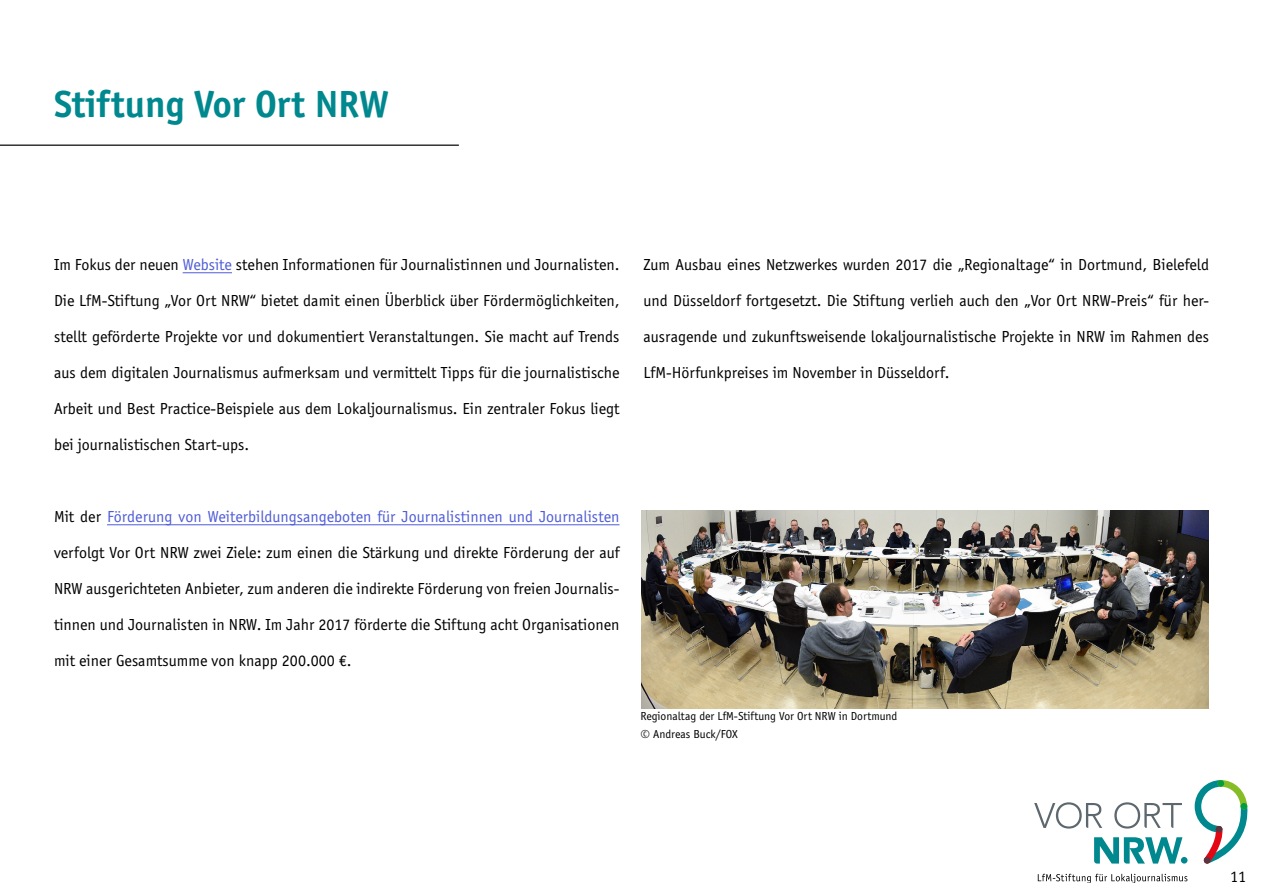
<style>
.page{position:relative;width:1263px;height:893px;background:#fff}
.page>*{position:absolute;margin:0;border:0;box-sizing:border-box;transform-origin:0 0}
.t1{font:700 39px "Officina Sans EFTU";color:#00888f}
.t2{font:16.5px/36px "Officina Sans EFTU";color:#000;text-align:justify}
.t3{font:12px/18px "Officina Sans EFTU";color:#000}
.s1{color:#4f5cd6}
</style>
<div class="page">
<hr style="left:0;top:144px;width:459px;height:2px;background:#333">
<hr style="left:183px;top:272px;width:49px;height:1px;background:#4f5cd6">
<hr style="left:107px;top:524px;width:512px;height:1px;background:#4f5cd6">
<svg style="left:1038px;top:874px;width:149px;height:8px"></svg>
<svg style="left:1194px;top:780px;width:54px;height:83px"></svg>
<div style="left:1217px;top:780px;width:7px;height:7px;background:#009e3d;border-radius:50%"></div>
<div style="left:1240px;top:803px;width:7px;height:7px;background:#009e3d;border-radius:50%"></div>
<div style="left:1216px;top:826px;width:6px;height:7px;background:#5b353f;border-radius:50%"></div>
<div style="left:1204px;top:857px;width:6px;height:7px;background:#5b353f;border-radius:50%"></div>
<svg style="left:1034px;top:802px;width:68px;height:27px"></svg>
<svg style="left:1114px;top:802px;width:68px;height:27px"></svg>
<svg style="left:1094px;top:837px;width:88px;height:26px"></svg>
<div style="left:1181px;top:857px;width:6px;height:7px;background:#00888f;border-radius:50%"></div>
<img style="left:642px;top:510px;width:567px;height:198px">
<h1 class="t1" style="left:54px;top:81px;width:336px">Stiftung Vor Ort NRW</h1>
<p class="t2" style="left:54px;top:247px;width:567px">Im Fokus der neuen <span class="s1">Website</span> stehen Informationen für Journalistinnen und Journalisten.<br>Die LfM-Stiftung „Vor Ort NRW“ bietet damit einen Überblick über Fördermöglichkeiten, stellt geförderte Projekte vor und dokumentiert Veranstaltungen. Sie macht auf Trends aus dem digitalen Journalismus aufmerksam und vermittelt Tipps für die journalistische Arbeit und Best Practice-Beispiele aus dem Lokaljournalismus. Ein zentraler Fokus liegt bei journalistischen Start-ups.</p>
<p class="t2" style="left:643px;top:247px;width:567px">Zum Ausbau eines Netzwerkes wurden 2017 die „Regionaltage“ in Dortmund, Bielefeld und Düsseldorf fortgesetzt. Die Stiftung verlieh auch den „Vor Ort NRW-Preis“ für her&shy;ausragende und zukunftsweisende lokaljournalistische Projekte in NRW im Rahmen des LfM-Hörfunkpreises im November in Düsseldorf.</p>
<p class="t2" style="left:54px;top:499px;width:567px">Mit der <span class="s1">Förderung von Weiterbildungsangeboten für Journalistinnen und Journalisten </span>verfolgt Vor Ort NRW zwei Ziele: zum einen die Stärkung und direkte Förderung der auf NRW ausgerichteten Anbieter, zum anderen die indirekte Förderung von freien Journalis&shy;tinnen und Journalisten in NRW. Im Jahr 2017 förderte die Stiftung acht Organisationen mit einer Gesamtsumme von knapp 200.000 €.</p>
<p class="t3" style="left:640px;top:707px;width:258px">Regionaltag der LfM-Stiftung Vor Ort NRW in Dortmund © Andreas Buck/FOX</p>
<p class="t2" style="left:1230px;top:859px;width:18px">11</p>
</div>
